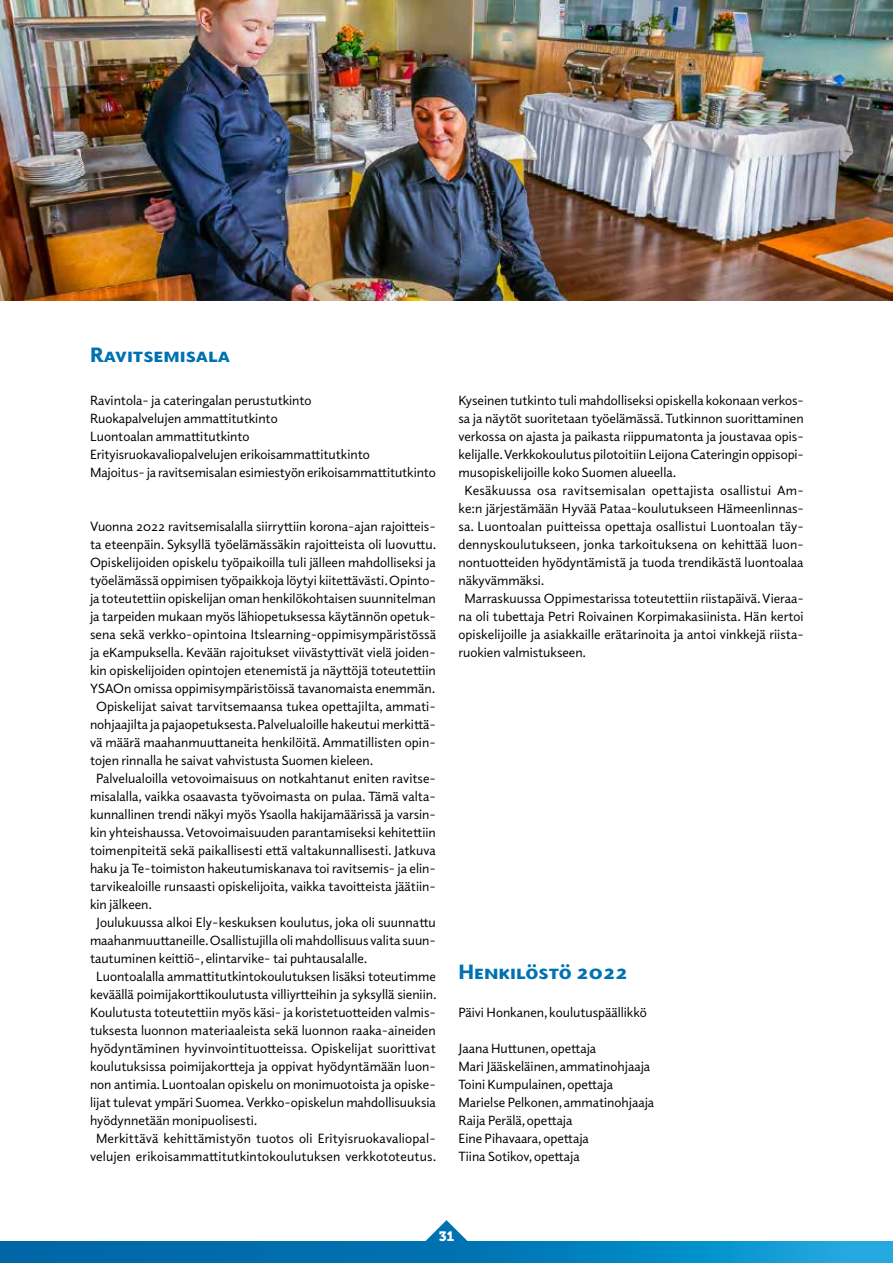
<style>
.page{position:relative;width:893px;height:1263px;background:#fff}
.page>*{position:absolute;margin:0;border:0;box-sizing:border-box;transform-origin:0 0}
.väliotsikko_h2{font:900 21px "Elido";color:#0072b1}
.Sisällön_Leipäteksti{font:13.5px/18px "Elido";color:#000;text-align:justify}
.Sisällön_leipis_ei_s{font:13.5px/18px "Elido";color:#000;text-align:justify}
.t1{font:13.5px "Museo Slab 900";color:#fff}
</style>
<div class="page">
<svg style="left:0;top:1241px;width:893px;height:22px;background:#057cb9"></svg>
<svg style="left:418px;top:1220px;width:57px;height:28px"></svg>
<img style="left:1px;top:0;width:892px;height:300px">
<h2 class="väliotsikko_h2" style="left:90px;top:340px;width:142px">Ravitsemisala</h2>
<p class="Sisällön_leipis_ei_s" style="left:90px;top:391px;width:223px">Ravintola- ja cateringalan perustutkinto</p>
<p class="Sisällön_leipis_ei_s" style="left:90px;top:409px;width:189px">Ruokapalvelujen ammattitutkinto</p>
<p class="Sisällön_leipis_ei_s" style="left:90px;top:427px;width:161px">Luontoalan ammattitutkinto</p>
<p class="Sisällön_leipis_ei_s" style="left:90px;top:445px;width:281px">Erityisruokavaliopalvelujen erikoisammattitutkinto</p>
<p class="Sisällön_leipis_ei_s" style="left:90px;top:463px;width:347px">Majoitus- ja ravitsemisalan esimiestyön erikoisammattitutkinto</p>
<p class="Sisällön_leipis_ei_s" style="left:90px;top:517px;width:348px">Vuonna 2022 ravitsemisalalla siirryttiin korona-ajan rajoitteis&shy;ta eteenpäin. Syksyllä työelämässäkin rajoitteista oli luovuttu.<br>Opiskelijoiden opiskelu työpaikoilla tuli jälleen mahdolliseksi ja työelämässä oppimisen työpaikkoja löytyi kiitettävästi. Opinto&shy;ja toteutettiin opiskelijan oman henkilökohtaisen suunnitelman ja tarpeiden mukaan myös lähiopetuksessa käytännön opetuk&shy;sena sekä verkko-opintoina Itslearning-oppimisympäristössä ja eKampuksella. Kevään rajoitukset viivästyttivät vielä joiden&shy;kin opiskelijoiden opintojen etenemistä ja näyttöjä toteutettiin YSAOn omissa oppimisympäristöissä tavanomaista enemmän.</p>
<p class="Sisällön_Leipäteksti" style="left:90px;top:697px;width:347px;text-indent:6px">Opiskelijat saivat tarvitsemaansa tukea opettajilta, ammati&shy;nohjaajilta ja pajaopetuksesta. Palvelualoille hakeutui merkittä&shy;vä määrä maahanmuuttaneita henkilöitä. Ammatillisten opin&shy;tojen rinnalla he saivat vahvistusta Suomen kieleen.</p>
<p class="Sisällön_Leipäteksti" style="left:90px;top:769px;width:347px;text-indent:6px">Palvelualoilla vetovoimaisuus on notkahtanut eniten ravitse&shy;misalalla, vaikka osaavasta työvoimasta on pulaa. Tämä valta&shy;kunnallinen trendi näkyi myös Ysaolla hakijamäärissä ja varsin&shy;kin yhteishaussa. Vetovoimaisuuden parantamiseksi kehitettiin toimenpiteitä sekä paikallisesti että valtakunnallisesti. Jatkuva haku ja Te-toimiston hakeutumiskanava toi ravitsemis- ja elin&shy;tarvikealoille runsaasti opiskelijoita, vaikka tavoitteista jäätiin&shy;kin jälkeen.</p>
<p class="Sisällön_Leipäteksti" style="left:90px;top:913px;width:347px;text-indent:6px">Joulukuussa alkoi Ely-keskuksen koulutus, joka oli suunnattu maahanmuuttaneille. Osallistujilla oli mahdollisuus valita suun&shy;tautuminen keittiö-, elintarvike- tai puhtausalalle.</p>
<p class="Sisällön_Leipäteksti" style="left:90px;top:967px;width:348px;text-indent:6px">Luontoalalla ammattitutkintokoulutuksen lisäksi toteutimme keväällä poimijakorttikoulutusta villiyrtteihin ja syksyllä sieniin.<br>Koulutusta toteutettiin myös käsi- ja koristetuotteiden valmis&shy;tuksesta luonnon materiaaleista sekä luonnon raaka-aineiden hyödyntäminen hyvinvointituotteissa. Opiskelijat suorittivat koulutuksissa poimijakortteja ja oppivat hyödyntämään luon&shy;non antimia. Luontoalan opiskelu on monimuotoista ja opiske&shy;lijat tulevat ympäri Suomea. Verkko-opiskelun mahdollisuuksia hyödynnetään monipuolisesti.</p>
<p class="Sisällön_Leipäteksti" style="left:90px;top:1129px;width:348px;text-align:center">Merkittävä kehittämistyön tuotos oli Erityisruokavaliopal&shy;velujen erikoisammattitutkintokoulutuksen verkkototeutus.</p>
<p class="Sisällön_Leipäteksti" style="left:458px;top:391px;width:347px">Kyseinen tutkinto tuli mahdolliseksi opiskella kokonaan verkos&shy;sa ja näytöt suoritetaan työelämässä. Tutkinnon suorittaminen verkossa on ajasta ja paikasta riippumatonta ja joustavaa opis&shy;kelijalle. Verkkokoulutus pilotoitiin Leijona Cateringin oppisopi&shy;musopiskelijoille koko Suomen alueella.</p>
<p class="Sisällön_Leipäteksti" style="left:458px;top:481px;width:347px;text-indent:6px">Kesäkuussa osa ravitsemisalan opettajista osallistui Am&shy;ke:n järjestämään Hyvää Pataa-koulutukseen Hämeenlinnas&shy;sa. Luontoalan puitteissa opettaja osallistui Luontoalan täy&shy;dennyskoulutukseen, jonka tarkoituksena on kehittää luon&shy;nontuotteiden hyödyntämistä ja tuoda trendikästä luontoalaa näkyvämmäksi.</p>
<p class="Sisällön_Leipäteksti" style="left:458px;top:589px;width:347px;text-indent:6px">Marraskuussa Oppimestarissa toteutettiin riistapäivä. Vieraa&shy;na oli tubettaja Petri Roivainen Korpimakasiinista. Hän kertoi opiskelijoille ja asiakkaille erätarinoita ja antoi vinkkejä riista&shy;ruokien valmistukseen.</p>
<h2 class="väliotsikko_h2" style="left:458px;top:958px;width:171px">Henkilöstö 2022</h2>
<p class="Sisällön_leipis_ei_s" style="left:458px;top:1003px;width:190px">Päivi Honkanen, koulutuspäällikkö</p>
<p class="Sisällön_leipis_ei_s" style="left:458px;top:1039px;width:139px">Jaana Huttunen, opettaja</p>
<p class="Sisällön_leipis_ei_s" style="left:458px;top:1057px;width:193px">Mari Jääskeläinen, ammatinohjaaja</p>
<p class="Sisällön_leipis_ei_s" style="left:458px;top:1075px;width:156px">Toini Kumpulainen, opettaja</p>
<p class="Sisällön_leipis_ei_s" style="left:458px;top:1093px;width:197px">Marielse Pelkonen, ammatinohjaaja</p>
<p class="Sisällön_leipis_ei_s" style="left:458px;top:1111px;width:116px">Raija Perälä, opettaja</p>
<p class="Sisällön_leipis_ei_s" style="left:458px;top:1129px;width:132px">Eine Pihavaara, opettaja</p>
<p class="Sisällön_leipis_ei_s" style="left:458px;top:1147px;width:123px">Tiina Sotikov, opettaja</p>
<p class="t1" style="left:439px;top:1228px;width:17px">31</p>
</div>
